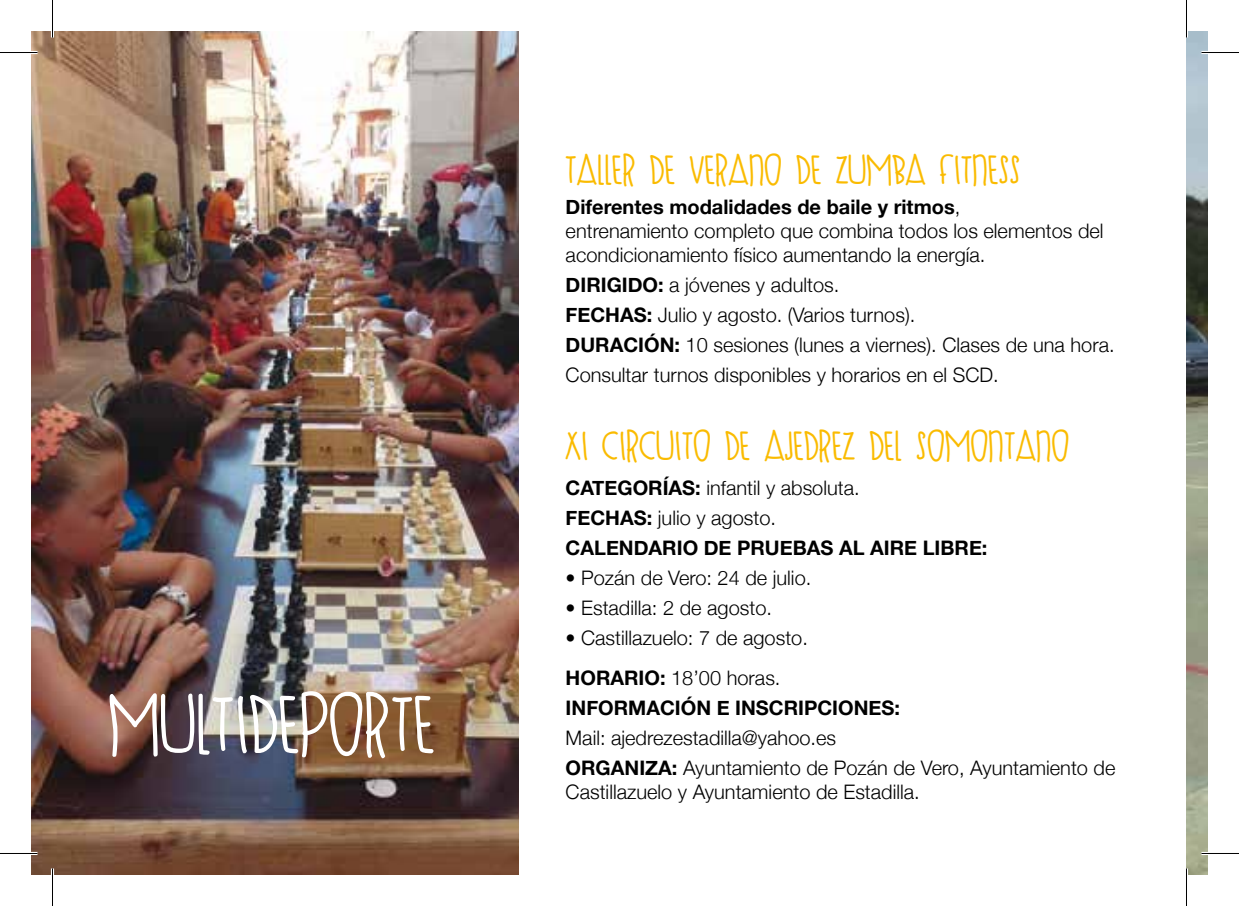
<style>
.page{position:relative;width:1239px;height:906px;background:#fff}
.page>*{position:absolute;margin:0;border:0;box-sizing:border-box;transform-origin:0 0}
.t1{font:700 50px "SUGARSHOCKMAX'D";color:#fff}
.t2{font:700 25px "SUGARSHOCKMAX'D";color:#fabb00}
.t3{font:300 20px/30px "Helvetica Neue";color:#000}
.t4{font:700 20px/30px "Helvetica Neue";color:#000}
.s1{font-weight:700}
.s2{font-weight:300}
</style>
<div class="page">
<img style="left:1186px;top:31px;width:22px;height:844px">
<img style="left:31px;top:31px;width:487px;height:844px">
<hr style="left:0;top:51px;width:38px;height:3px;background:#fff">
<hr style="left:1201px;top:51px;width:38px;height:3px;background:#fff">
<hr style="left:0;top:852px;width:38px;height:3px;background:#fff">
<hr style="left:1201px;top:852px;width:38px;height:3px;background:#fff">
<hr style="left:51px;top:0;width:3px;height:38px;background:#fff">
<hr style="left:51px;top:868px;width:3px;height:38px;background:#fff">
<hr style="left:1185px;top:0;width:3px;height:38px;background:#fff">
<hr style="left:1185px;top:868px;width:3px;height:38px;background:#fff">
<hr style="left:0;top:52px;width:38px;height:1px;background:#000">
<hr style="left:1201px;top:52px;width:38px;height:1px;background:#000">
<hr style="left:0;top:853px;width:38px;height:1px;background:#000">
<hr style="left:1201px;top:853px;width:38px;height:1px;background:#000">
<hr style="left:52px;top:0;width:1px;height:38px;background:#000">
<hr style="left:52px;top:868px;width:1px;height:38px;background:#000">
<hr style="left:1186px;top:0;width:1px;height:38px;background:#000">
<hr style="left:1186px;top:868px;width:1px;height:38px;background:#000">
<h1 class="t1" style="left:109px;top:706px;width:328px">MULTIDEPORTE</h1>
<p class="t2" style="left:566px;top:161px;width:457px">TALLER DE VERANO DE ZUMBA FITNESS</p>
<p class="t3" style="left:566px;top:195px;width:539px;line-height:24px"><span class="s1">Diferentes modalidades de baile y ritmos</span>,<br>entrenamiento completo que combina todos los elementos del acondicionamiento físico aumentando la energía.</p>
<p class="t3" style="left:566px;top:270px;width:550px"><span class="s1">DIRIGIDO:</span> a jóvenes y adultos.<br><span class="s1">FECHAS:</span> Julio y agosto. (Varios turnos).<br><span class="s1">DURACIÓN:</span> 10 sesiones (lunes a viernes). Clases de una hora.<br>Consultar turnos disponibles y horarios en el SCD.</p>
<p class="t2" style="left:566px;top:437px;width:506px">XI CIRCUITO DE AJEDREZ DEL SOMONTANO</p>
<p class="t4" style="left:566px;top:473px;width:423px">CATEGORÍAS: <span class="s2">infantil y absoluta.<br></span>FECHAS: <span class="s2">julio y agosto.<br></span>CALENDARIO DE PRUEBAS AL AIRE LIBRE:</p>
<p class="t3" style="left:566px;top:563px;width:247px">• Pozán de Vero: 24 de julio.</p>
<p class="t3" style="left:566px;top:593px;width:208px">• Estadilla: 2 de agosto.</p>
<p class="t3" style="left:566px;top:618px;width:244px;line-height:40px">• Castillazuelo: 7 de agosto.<br><span class="s1">HORARIO:</span> 18’00 horas.</p>
<p class="t4" style="left:566px;top:693px;width:336px">INFORMACIÓN E INSCRIPCIONES:</p>
<p class="t3" style="left:566px;top:723px;width:551px">Mail: ajedrezestadilla@yahoo.es<br><span class="s1">ORGANIZA:</span> Ayuntamiento de Pozán de Vero, Ayuntamiento de</p>
<p class="t3" style="left:566px;top:777px;width:356px">Castillazuelo y Ayuntamiento de Estadilla.</p>
</div>
